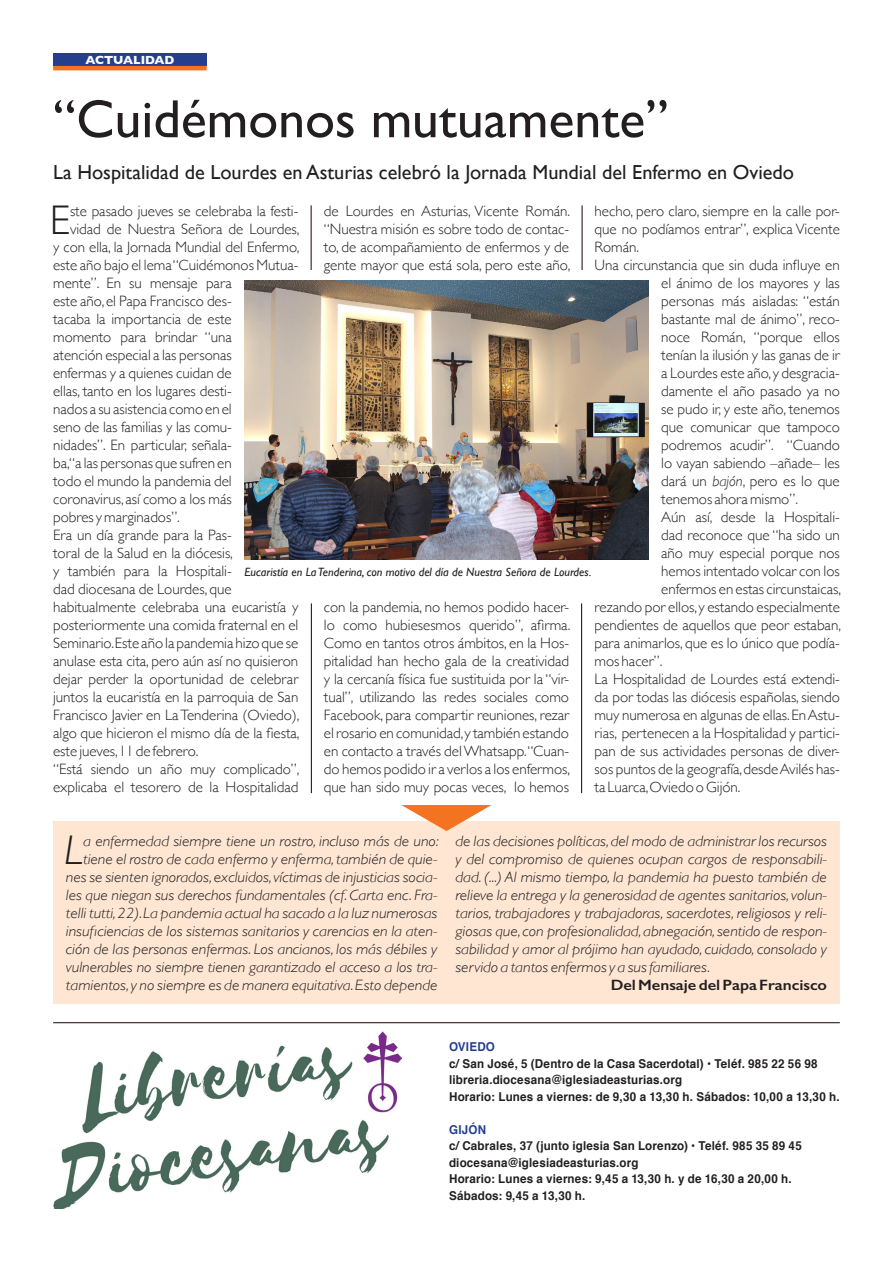
<style>
.page{position:relative;width:893px;height:1263px;background:#fff}
.page>*{position:absolute;margin:0;border:0;box-sizing:border-box;transform-origin:0 0}
.t1{font:54px "Gill Sans";color:#231f20}
.Texto_general{font:300 41.4px "Gill Sans";color:#231f20}
.Texto_general-2{font:italic 300 41.4px "Gill Sans";color:#231f20;scale:1.1 1}
.Subtítulo_5_columnas{font:20.25px "Gill Sans";color:#231f20}
.Texto_general-3{font:300 15px/18px "Gill Sans";color:#231f20;text-align:justify}
.Texto_general-4{font:italic 300 15px/18px "Gill Sans";color:#231f20;text-align:right;scale:1.1 1}
.Texto_general-5{font:600 15px "Gill Sans";color:#231f20;scale:1.1 1}
.Titular_4col{font:700 12.3px "Helvetica";letter-spacing:.015em;color:#231f20;scale:.95 1}
.Titular_4col-2{font:700 12.3px "Helvetica";letter-spacing:.02em;color:#253f8e;scale:.95 1}
.t2{font:italic 12px "Gill Sans";color:#231f20}
.t3{font:700 12px "Gill Sans";color:#fff}
.s1{font-style:italic}
</style>
<div class="page">
<div style="left:53px;top:53px;width:154px;height:13px;background:#253f8e"></div>
<img style="left:244px;top:281px;width:404px;height:278px">
<hr style="left:53px;top:66px;width:154px;height:4px;background:#f47321">
<hr style="left:311px;top:603px;width:1px;height:190px;background:#1b0000">
<hr style="left:581px;top:603px;width:1px;height:190px;background:#1b0000">
<img style="left:53px;top:1031px;width:349px;height:177px">
<hr style="left:53px;top:1022px;width:787px;height:1px;background:#1b0000">
<hr style="left:582px;top:205px;width:1px;height:65px;background:#1b0000">
<hr style="left:311px;top:205px;width:1px;height:65px;background:#1b0000">
<div style="left:53px;top:821px;width:787px;height:183px;background:#fee6d3"></div>
<p class="t3" style="left:85px;top:50px;width:91px">ACTUALIDAD</p>
<p class="t1" style="left:53px;top:87px;width:617px">“Cuidémonos mutuamente”</p>
<p class="Subtítulo_5_columnas" style="left:53px;top:160px;width:742px">La Hospitalidad de Lourdes en Asturias celebró la Jornada Mundial del Enfermo en Oviedo</p>
<p class="Texto_general" style="left:50px;top:188px;width:22px">E</p>
<p class="Texto_general-3" style="left:70px;top:201px;width:230px">ste pasado jueves se celebraba la festi-</p>
<p class="Texto_general-3" style="left:324px;top:201px;width:248px">de Lourdes en Asturias, Vicente Román. “Nuestra misión es sobre todo de contac&shy;to, de acompañamiento de enfermos y de gente mayor que está sola, pero este año,</p>
<p class="Texto_general-3" style="left:595px;top:201px;width:247px">hecho, pero claro, siempre en la calle por&shy;que no podíamos entrar”, explica Vicente Román.</p>
<p class="Texto_general-3" style="left:661px;top:255px;width:180px;text-indent:-67px">Una circunstancia que sin duda influye en el ánimo de los mayores y las personas más aisladas: “están bastante mal de ánimo”, reco&shy;noce Román, “porque ellos tenían la ilusión y las ganas de ir a Lourdes este año, y desgracia&shy;damente el año pasado ya no se pudo ir, y este año, tenemos que comunicar que tampoco podremos acudir”. “Cuando lo vayan sabiendo –añade– les dará un <span class="s1">bajón</span>, pero es lo que tenemos ahora mismo”.</p>
<p class="Texto_general-3" style="left:661px;top:507px;width:180px">Aún así, desde la Hospitali-</p>
<p class="Texto_general-3" style="left:661px;top:525px;width:180px">dad reconoce que “ha sido un</p>
<p class="Texto_general-3" style="left:661px;top:543px;width:180px">año muy especial porque nos</p>
<p class="Texto_general-3" style="left:661px;top:561px;width:180px">hemos intentado volcar con los</p>
<p class="Texto_general-3" style="left:661px;top:579px;width:181px">enfermos en estas circunstaicas,</p>
<p class="Texto_general-3" style="left:595px;top:597px;width:247px">rezando por ellos, y estando especialmente</p>
<p class="Texto_general-3" style="left:595px;top:615px;width:248px">pendientes de aquellos que peor estaban,</p>
<p class="Texto_general-3" style="left:595px;top:633px;width:247px">para animarlos, que es lo único que podía-</p>
<p class="Texto_general-3" style="left:595px;top:651px;width:69px">mos hacer”.</p>
<p class="Texto_general-3" style="left:595px;top:669px;width:247px">La Hospitalidad de Lourdes está extendi&shy;da por todas las diócesis españolas, siendo muy numerosa en algunas de ellas. En Astu&shy;rias, pertenecen a la Hospitalidad y partici&shy;pan de sus actividades personas de diver&shy;sos puntos de la geografía, desde Avilés has&shy;ta Luarca,Oviedo o Gijón.</p>
<p class="Texto_general-3" style="left:70px;top:219px;width:231px">vidad de Nuestra Señora de Lourdes,</p>
<p class="Texto_general-3" style="left:53px;top:237px;width:248px">y con ella, la Jornada Mundial del Enfermo,</p>
<p class="Texto_general-3" style="left:53px;top:255px;width:247px">este año bajo el lema “Cuidémonos Mutua-</p>
<p class="Texto_general-3" style="left:53px;top:273px;width:180px">mente”. En su mensaje para</p>
<p class="Texto_general-3" style="left:53px;top:291px;width:180px">este año, el Papa Francisco des-</p>
<p class="Texto_general-3" style="left:53px;top:309px;width:180px">tacaba la importancia de este</p>
<p class="Texto_general-3" style="left:53px;top:327px;width:180px">momento para brindar “una</p>
<p class="Texto_general-3" style="left:53px;top:345px;width:180px">atención especial a las personas</p>
<p class="Texto_general-3" style="left:53px;top:363px;width:180px">enfermas y a quienes cuidan de</p>
<p class="Texto_general-3" style="left:53px;top:381px;width:180px">ellas, tanto en los lugares desti-</p>
<p class="Texto_general-3" style="left:53px;top:399px;width:180px">nados a su asistencia como en el</p>
<p class="Texto_general-3" style="left:53px;top:417px;width:180px">seno de las familias y las comu-</p>
<p class="Texto_general-3" style="left:53px;top:435px;width:180px">nidades”. En particular, señala-</p>
<p class="Texto_general-3" style="left:53px;top:453px;width:180px">ba,“a las personas que sufren en</p>
<p class="Texto_general-3" style="left:53px;top:471px;width:180px">todo el mundo la pandemia del</p>
<p class="Texto_general-3" style="left:53px;top:489px;width:180px">coronavirus, así como a los más</p>
<p class="Texto_general-3" style="left:53px;top:507px;width:128px">pobres y marginados”.</p>
<p class="Texto_general-3" style="left:53px;top:525px;width:248px;text-align:left">Era un día grande para la Pas-<br>toral de la Salud en la diócesis,<br>y también para la Hospitali-<br>dad diocesana de Lourdes, que habitualmente celebraba una eucaristía y posteriormente una comida fraternal en el Seminario.Este año la pandemia hizo que se anulase esta cita, pero aún así no quisieron dejar perder la oportunidad de celebrar juntos la eucaristía en la parroquia de San Francisco Javier en La Tenderina (Oviedo), algo que hicieron el mismo día de la fiesta, este jueves,11 de febrero.</p>
<p class="Texto_general-3" style="left:53px;top:759px;width:248px">“Está siendo un año muy complicado”, explicaba el tesorero de la Hospitalidad</p>
<p class="t2" style="left:244px;top:565px;width:348px">Eucaristía en La Tenderina, con motivo del día de Nuestra Señora de Lourdes.</p>
<p class="Texto_general-3" style="left:324px;top:597px;width:248px">con la pandemia, no hemos podido hacer&shy;lo como hubiesesmos querido”, afirma.<br>Como en tantos otros ámbitos, en la Hos&shy;pitalidad han hecho gala de la creatividad y la cercanía física fue sustituida por la “vir&shy;tual”, utilizando las redes sociales como Facebook, para compartir reuniones, rezar el rosario en comunidad, y también estando en contacto a través del Whatsapp.“Cuan&shy;do hemos podido ir a verlos a los enfermos, que han sido muy pocas veces, lo hemos</p>
<p class="Texto_general-4" style="left:66px;top:832px;width:340px">a enfermedad siempre tiene un rostro, incluso más de uno: tiene el rostro de cada enfermo y enferma, también de quie&shy;nes se sienten ignorados, excluidos, víctimas de injusticias socia&shy;les que niegan sus derechos fundamentales (cf. Carta enc. Fra&shy;telli tutti, 22). La pandemia actual ha sacado a la luz numerosas insuficiencias de los sistemas sanitarios y carencias en la aten&shy;ción de las personas enfermas. Los ancianos, los más débiles y vulnerables no siempre tienen garantizado el acceso a los tra&shy;tamientos, y no siempre es de manera equitativa. Esto depende</p>
<p class="Texto_general-4" style="left:455px;top:832px;width:339px;text-align:justify">de las decisiones políticas, del modo de administrar los recursos y del compromiso de quienes ocupan cargos de responsabili&shy;dad. (...) Al mismo tiempo, la pandemia ha puesto también de relieve la entrega y la generosidad de agentes sanitarios, volun&shy;tarios, trabajadores y trabajadoras, sacerdotes, religiosos y reli&shy;giosas que, con profesionalidad, abnegación, sentido de respon&shy;sabilidad y amor al prójimo han ayudado, cuidado, consolado y servido a tantos enfermos y a sus familiares.</p>
<p class="Texto_general-2" style="left:64px;top:827px;width:19px">L</p>
<p class="Texto_general-5" style="left:611px;top:976px;width:198px">Del Mensaje del Papa Francisco</p>
<p class="Titular_4col-2" style="left:449px;top:1037px;width:50px">OVIEDO</p>
<p class="Titular_4col" style="left:449px;top:1053px;width:390px">c/ San José, 5 (Dentro de la Casa Sacerdotal) • Teléf. 985 22 56 98</p>
<p class="Titular_4col" style="left:449px;top:1070px;width:247px">libreria.diocesana@iglesiadeasturias.org</p>
<p class="Titular_4col" style="left:449px;top:1086px;width:413px">Horario: Lunes a viernes: de 9,30 a 13,30 h. Sábados: 10,00 a 13,30 h.</p>
<p class="Titular_4col-2" style="left:449px;top:1119px;width:40px">GIJÓN</p>
<p class="Titular_4col" style="left:449px;top:1136px;width:373px">c/ Cabrales, 37 (junto iglesia San Lorenzo) • Teléf. 985 35 89 45</p>
<p class="Titular_4col" style="left:449px;top:1152px;width:201px">diocesana@iglesiadeasturias.org</p>
<p class="Titular_4col" style="left:449px;top:1169px;width:362px">Horario: Lunes a viernes: 9,45 a 13,30 h. y de 16,30 a 20,00 h.</p>
<p class="Titular_4col" style="left:449px;top:1185px;width:145px">Sábados: 9,45 a 13,30 h.</p>
</div>
